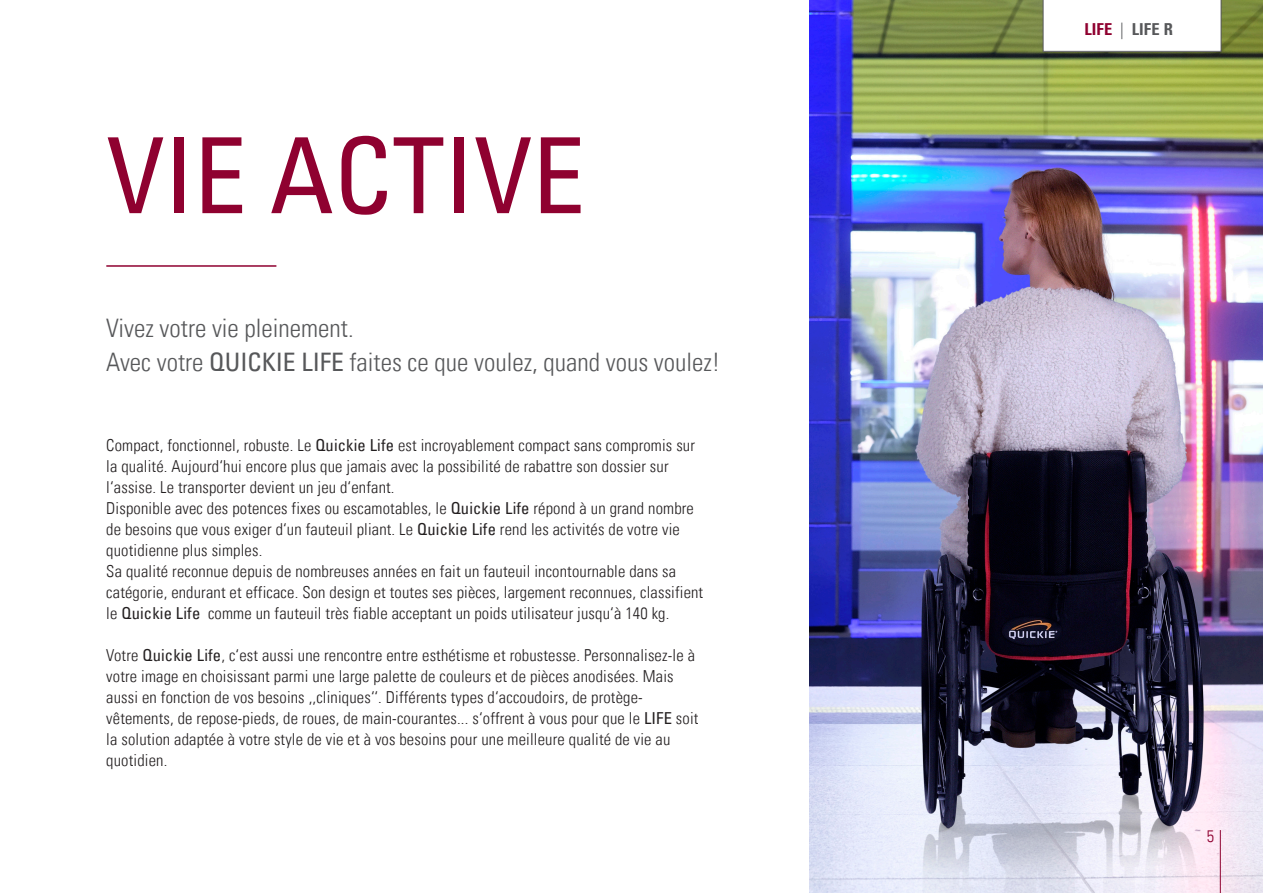
<style>
.page{position:relative;width:1263px;height:893px;background:#fff}
.page>*{position:absolute;margin:0;border:0;box-sizing:border-box;transform-origin:0 0}
.Head_Univers_Com_-_Cond{font:condensed 105px "Univers Com 57";color:#8f0130}
.Intro_Univers_Com_-_CondLight{font:25.5px/34.5px "Univers Com 47 Light Cond";color:#57585a}
.Copy_Univers_Com_-_CondLight{font:16.5px/21px "Univers Com 47 Light Cond";letter-spacing:.01em;color:#231f20}
.Tabs_Univers_Com_-_CondBold{font:16.5px "Univers Com 67 Bold Cond";letter-spacing:.01em;color:#57585a}
.t1{font:16.5px "Univers Com 47 Light Cond";color:#8f0130}
.s1{font-family:"Univers Com 57";font-stretch:condensed}
.s2{color:#8f0130}
.s3{font-family:"Univers Com 47 Light Cond"}
</style>
<div class="page">
<img style="left:810px;top:0;width:453px;height:893px">
<svg style="left:1043px;top:0;width:178px;height:52px"></svg>
<hr style="left:106px;top:265px;width:170px;height:2px;background:#8f0130">
<hr style="left:1220px;top:830px;width:1px;height:63px;background:#8f0130">
<p class="Head_Univers_Com_-_Cond" style="left:106px;top:109px;width:480px">VIE ACTIVE</p>
<p class="Intro_Univers_Com_-_CondLight" style="left:106px;top:311px;width:616px">Vivez votre vie pleinement.<br>Avec votre <span class="s1">QUICKIE LIFE</span> faites ce que voulez, quand vous voulez!</p>
<p class="Copy_Univers_Com_-_CondLight" style="left:106px;top:434px;width:590px">Compact, fonctionnel, robuste. Le <span class="s1">Quickie Life</span> est incroyablement compact sans compromis sur la qualité. Aujourd‘hui encore plus que jamais avec la possibilité de rabattre son dossier sur l‘assise. Le transporter devient un jeu d‘enfant.</p>
<p class="Copy_Univers_Com_-_CondLight" style="left:106px;top:497px;width:589px">Disponible avec des potences fixes ou escamotables, le <span class="s1">Quickie Life</span> répond à un grand nombre de besoins que vous exiger d‘un fauteuil pliant. Le <span class="s1">Quickie Life</span> rend les activités de votre vie quotidienne plus simples.</p>
<p class="Copy_Univers_Com_-_CondLight" style="left:106px;top:560px;width:598px">Sa qualité reconnue depuis de nombreuses années en fait un fauteuil incontournable dans sa catégorie, endurant et efficace. Son design et toutes ses pièces, largement reconnues, classifient le <span class="s1">Quickie Life</span> comme un fauteuil très fiable acceptant un poids utilisateur jusqu‘à 140 kg.</p>
<p class="Copy_Univers_Com_-_CondLight" style="left:106px;top:644px;width:594px">Votre <span class="s1">Quickie Life</span>, c‘est aussi une rencontre entre esthétisme et robustesse. Personnalisez-le à votre image en choisissant parmi une large palette de couleurs et de pièces anodisées. Mais aussi en fonction de vos besoins ‚‚cliniques‘‘. Différents types d‘accoudoirs, de protège&shy;vêtements, de repose-pieds, de roues, de main-courantes... s‘offrent à vous pour que le <span class="s1">LIFE</span> soit la solution adaptée à votre style de vie et à vos besoins pour une meilleure qualité de vie au quotidien.</p>
<p class="Tabs_Univers_Com_-_CondBold" style="left:1084px;top:19px;width:90px"><span class="s2">LIFE</span> <span class="s3">|</span> LIFE R</p>
<p class="t1" style="left:1207px;top:826px;width:9px">5</p>
</div>
